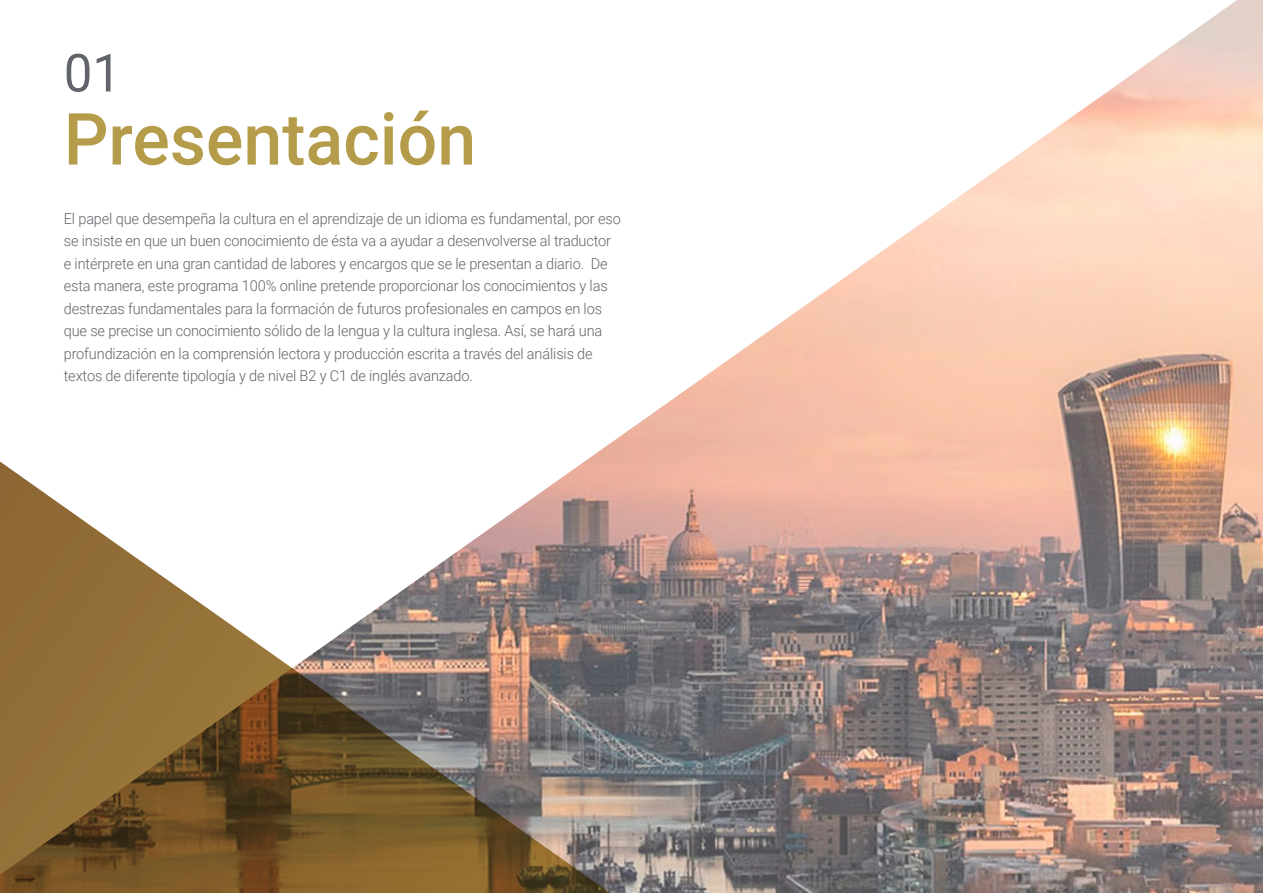
<style>
.page{position:relative;width:1263px;height:893px;background:#fff}
.page>*{position:absolute;margin:0;border:0;box-sizing:border-box;transform-origin:0 0}
.t1{font:500 72px "Roboto";color:#b49c4b}
.t2{font:52.5px "Roboto";color:#61646a}
.t3{font:300 15px/22.5px "Roboto";letter-spacing:-.01em;color:#61646a}
</style>
<div class="page">
<img style="left:607px;top:0;width:656px;height:893px">
<svg style="left:0;top:446px;width:640px;height:447px"></svg>
<h2 class="t2" style="left:64px;top:36px;width:59px">01</h2>
<h1 class="t1" style="left:64px;top:89px;width:414px">Presentación</h1>
<p class="t3" style="left:64px;top:207px;width:558px">El papel que desempeña la cultura en el aprendizaje de un idioma es fundamental, por eso se insiste en que un buen conocimiento de ésta va a ayudar a desenvolverse al traductor e intérprete en una gran cantidad de labores y encargos que se le presentan a diario. De esta manera, este programa 100% online pretende proporcionar los conocimientos y las destrezas fundamentales para la formación de futuros profesionales en campos en los que se precise un conocimiento sólido de la lengua y la cultura inglesa. Así, se hará una profundización en la comprensión lectora y producción escrita a través del análisis de textos de diferente tipología y de nivel B2 y C1 de inglés avanzado.</p>
</div>
